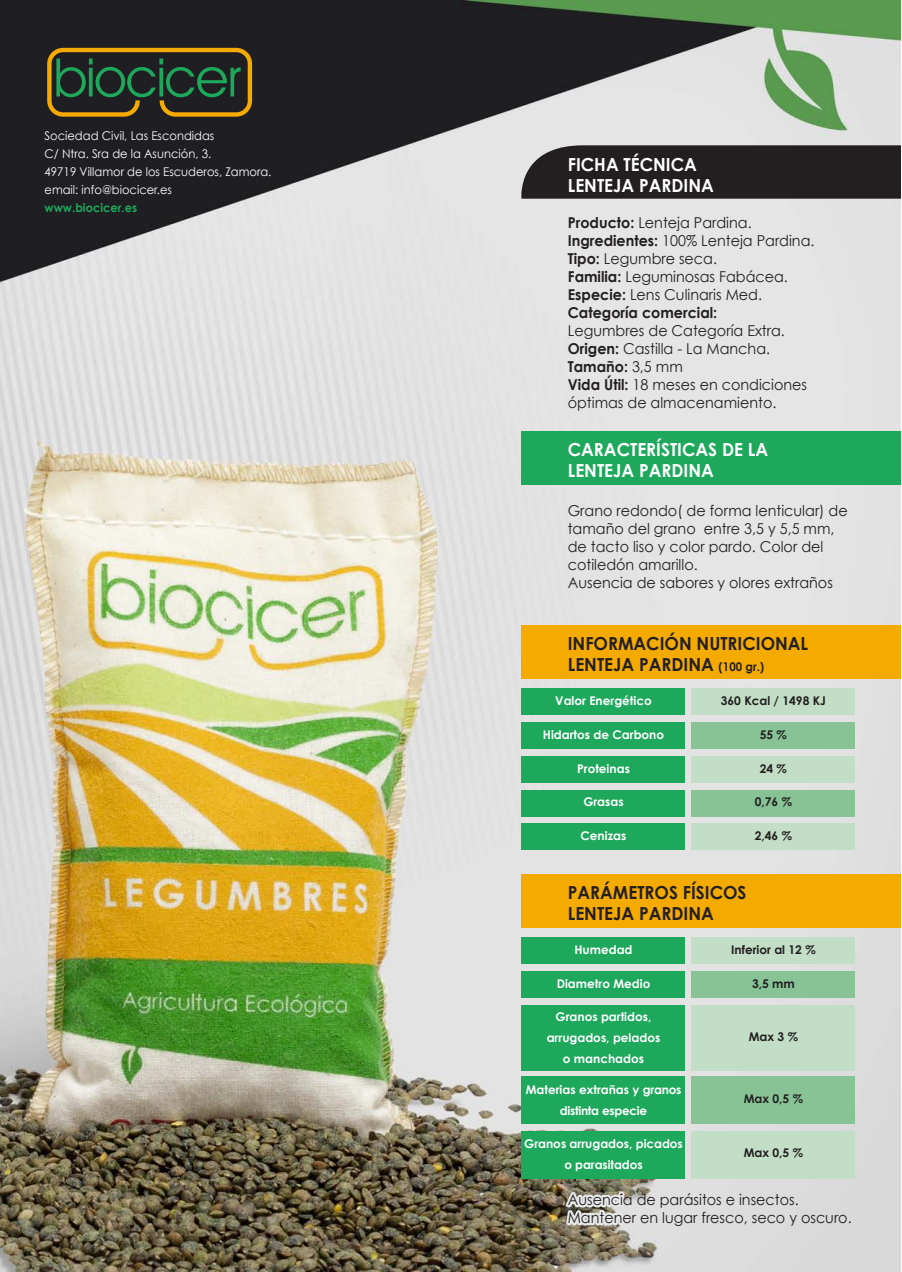
<style>
.page{position:relative;width:902px;height:1272px;background:#fff}
.page>*{position:absolute;margin:0;border:0;box-sizing:border-box;transform-origin:0 0}
.t1{font:700 18px/21px "Century Gothic";color:#231f20;scale:.96 1}
.t2{font:700 18px/21px "Century Gothic";color:#fff;scale:.96 1}
.t3{font:15px/18px "Century Gothic";color:#231f20;scale:.96 1}
.t4{font:700 12px/21px "Century Gothic";color:#fff;text-align:center}
.t5{font:12px/18px "Century Gothic";color:#fff;scale:.96 1}
.t6{font:700 12px "Century Gothic";color:#231f20}
.t7{font:700 12px/21px "Century Gothic";letter-spacing:-.025em;color:#fff;text-align:center}
.t8{font:700 12px "Century Gothic";color:#1da85b;scale:.96 1}
.s1{font-weight:700}
.s2{font-size:12px}
</style>
<div class="page">
<img style="left:0;top:1px;width:900px;height:1270px">
<svg style="left:561px;top:1185px;width:67px;height:74px;background:#9f998a"></svg>
<svg style="left:47px;top:48px;width:205px;height:69px;background:#3f4625"></svg>
<div style="left:521px;top:145px;width:379px;height:54px;background:#231f20"></div>
<div style="left:521px;top:431px;width:379px;height:53px;background:#1da85b"></div>
<div style="left:521px;top:625px;width:379px;height:53px;background:#f5aa00"></div>
<div style="left:691px;top:688px;width:164px;height:27px;background:#c2dec6"></div>
<div style="left:521px;top:688px;width:164px;height:27px;background:#1da85b"></div>
<div style="left:691px;top:722px;width:164px;height:26px;background:#87c394"></div>
<div style="left:521px;top:722px;width:164px;height:26px;background:#1da85b"></div>
<div style="left:691px;top:756px;width:164px;height:26px;background:#c2dec6"></div>
<div style="left:521px;top:756px;width:164px;height:26px;background:#1da85b"></div>
<div style="left:691px;top:823px;width:164px;height:27px;background:#c2dec6"></div>
<div style="left:521px;top:823px;width:164px;height:27px;background:#1da85b"></div>
<div style="left:691px;top:789px;width:164px;height:27px;background:#87c394"></div>
<div style="left:521px;top:789px;width:164px;height:27px;background:#1da85b"></div>
<div style="left:521px;top:874px;width:379px;height:53px;background:#f5aa00"></div>
<div style="left:691px;top:937px;width:164px;height:27px;background:#c2dec6"></div>
<div style="left:521px;top:937px;width:164px;height:27px;background:#1da85b"></div>
<div style="left:691px;top:971px;width:164px;height:27px;background:#87c394"></div>
<div style="left:521px;top:971px;width:164px;height:27px;background:#1da85b"></div>
<div style="left:691px;top:1004px;width:164px;height:66px;background:#c2dec6"></div>
<div style="left:521px;top:1004px;width:164px;height:66px;background:#1da85b"></div>
<div style="left:691px;top:1076px;width:164px;height:48px;background:#87c394"></div>
<div style="left:521px;top:1076px;width:164px;height:48px;background:#1da85b"></div>
<div style="left:691px;top:1131px;width:164px;height:47px;background:#c2dec6"></div>
<div style="left:521px;top:1131px;width:164px;height:47px;background:#1da85b"></div>
<p class="t5" style="left:45px;top:126px;width:238px">Sociedad Civil, Las Escondidas<br>C/ Ntra. Sra de la Asunción, 3.<br>49719 Villamor de los Escuderos, Zamora. email: info@biocicer.es</p>
<p class="t8" style="left:45px;top:200px;width:98px">www.biocicer.es</p>
<p class="t2" style="left:567px;top:153px;width:154px">FICHA TÉCNICA<br>LENTEJA PARDINA</p>
<p class="t3" style="left:567px;top:213px;width:258px"><span class="s1">Producto:</span> Lenteja Pardina.<br><span class="s1">Ingredientes:</span> 100% Lenteja Pardina.<br><span class="s1">Tipo:</span> Legumbre seca.<br><span class="s1">Familia:</span> Leguminosas Fabácea.<br><span class="s1">Especie:</span> Lens Culinaris Med.<br><span class="s1">Categoría comercial:</span></p>
<p class="t3" style="left:567px;top:321px;width:251px">Legumbres de Categoría Extra.<br><span class="s1">Origen:</span> Castilla -- La Mancha.<br><span class="s1">Tamaño:</span> 3,5 mm<br><span class="s1">Vida Útil:</span> 18 meses en condiciones óptimas de almacenamiento.</p>
<p class="t2" style="left:567px;top:438px;width:210px">CARACTERÍSTICAS DE LA<br>LENTEJA PARDINA</p>
<p class="t3" style="left:567px;top:501px;width:293px">Grano redondo( de forma lenticular) de tamaño del grano entre 3,5 y 5,5 mm, de tacto liso y color pardo. Color del cotiledón amarillo.<br>Ausencia de sabores y olores extraños</p>
<p class="t1" style="left:567px;top:632px;width:252px">INFORMACIÓN NUTRICIONAL<br>LENTEJA PARDINA <span class="s2">(100 gr.)</span></p>
<p class="t4" style="left:555px;top:689px;width:98px">Valor Energético</p>
<p class="t6" style="left:720px;top:693px;width:107px">360 Kcal / 1498 KJ</p>
<p class="t4" style="left:543px;top:723px;width:123px">Hidartos de Carbono</p>
<p class="t6" style="left:759px;top:726px;width:29px">55 %</p>
<p class="t4" style="left:577px;top:757px;width:54px">Proteinas</p>
<p class="t6" style="left:759px;top:760px;width:29px">24 %</p>
<p class="t4" style="left:583px;top:791px;width:42px">Grasas</p>
<p class="t6" style="left:754px;top:794px;width:39px">0,76 %</p>
<p class="t4" style="left:580px;top:824px;width:47px">Cenizas</p>
<p class="t6" style="left:754px;top:828px;width:39px">2,46 %</p>
<p class="t1" style="left:567px;top:881px;width:188px">PARÁMETROS FÍSICOS<br>LENTEJA PARDINA</p>
<p class="t4" style="left:574px;top:939px;width:60px">Humedad</p>
<p class="t6" style="left:731px;top:942px;width:86px">Inferior al 12 %</p>
<p class="t4" style="left:556px;top:972px;width:95px">Diametro Medio</p>
<p class="t6" style="left:752px;top:975px;width:44px">3,5 mm</p>
<p class="t4" style="left:546px;top:1006px;width:115px">Granos partidos, arrugados, pelados o manchados</p>
<p class="t6" style="left:748px;top:1028px;width:51px">Max 3 %</p>
<p class="t7" style="left:525px;top:1078px;width:157px">Materias extrañas y granos distinta especie</p>
<p class="t6" style="left:743px;top:1090px;width:61px">Max 0,5 %</p>
<p class="t4" style="left:524px;top:1132px;width:160px">Granos arrugados, picados o parasitados</p>
<p class="t6" style="left:743px;top:1145px;width:61px">Max 0,5 %</p>
<p class="t3" style="left:567px;top:1190px;width:297px">Ausencia de parásitos e insectos.<br>Mantener en lugar fresco, seco y oscuro.</p>
</div>
